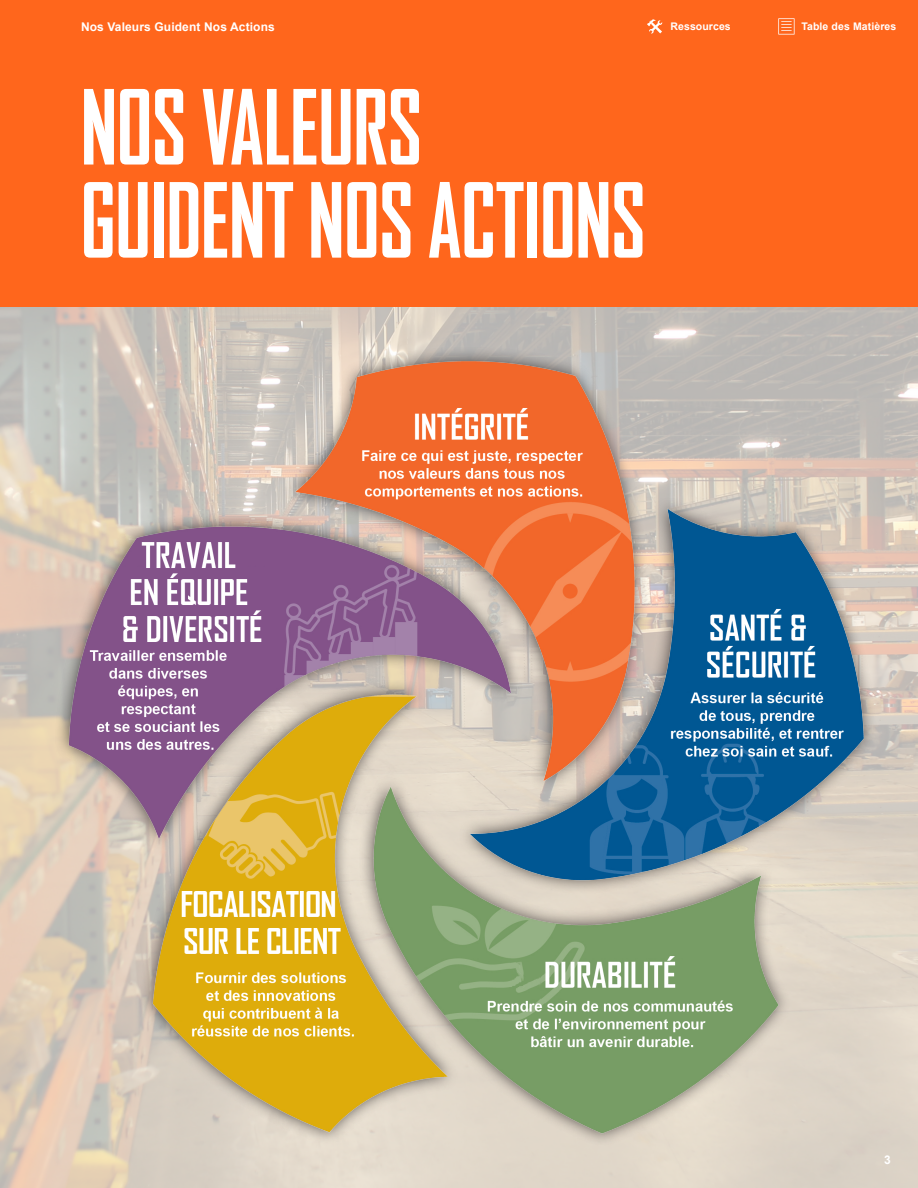
<style>
.page{position:relative;width:918px;height:1188px;background:#fff}
.page>*{position:absolute;margin:0;border:0;box-sizing:border-box;transform-origin:0 0}
.Find_Out_More_White_Headline{font:700 condensed 99px/93.2px "Agency FB";color:#fff}
.t1{font:700 12px "Arial";letter-spacing:.01em;color:#fff}
.t2{font:700 10.5px "Arial";letter-spacing:.01em;color:#fff}
</style>
<div class="page">
<img style="left:0;top:307px;width:918px;height:881px">
<img style="left:62px;top:352px;width:818px;height:797px">
<div style="left:0;top:0;width:918px;height:307px;background:#ff661c"></div>
<svg style="left:647px;top:19px;width:15px;height:15px"></svg>
<svg style="left:778px;top:18px;width:17px;height:17px"></svg>
<p class="t1" style="left:81px;top:19px;width:195px">Nos Valeurs Guident Nos Actions</p>
<p class="t2" style="left:671px;top:20px;width:62px">Ressources</p>
<p class="t2" style="left:801px;top:20px;width:96px">Table des Matières</p>
<p class="Find_Out_More_White_Headline" style="left:81px;top:82px;width:566px">NOS VALEURS<br>GUIDENT NOS ACTIONS</p>
<p class="t1" style="left:884px;top:1152px;width:8px">3</p>
</div>
